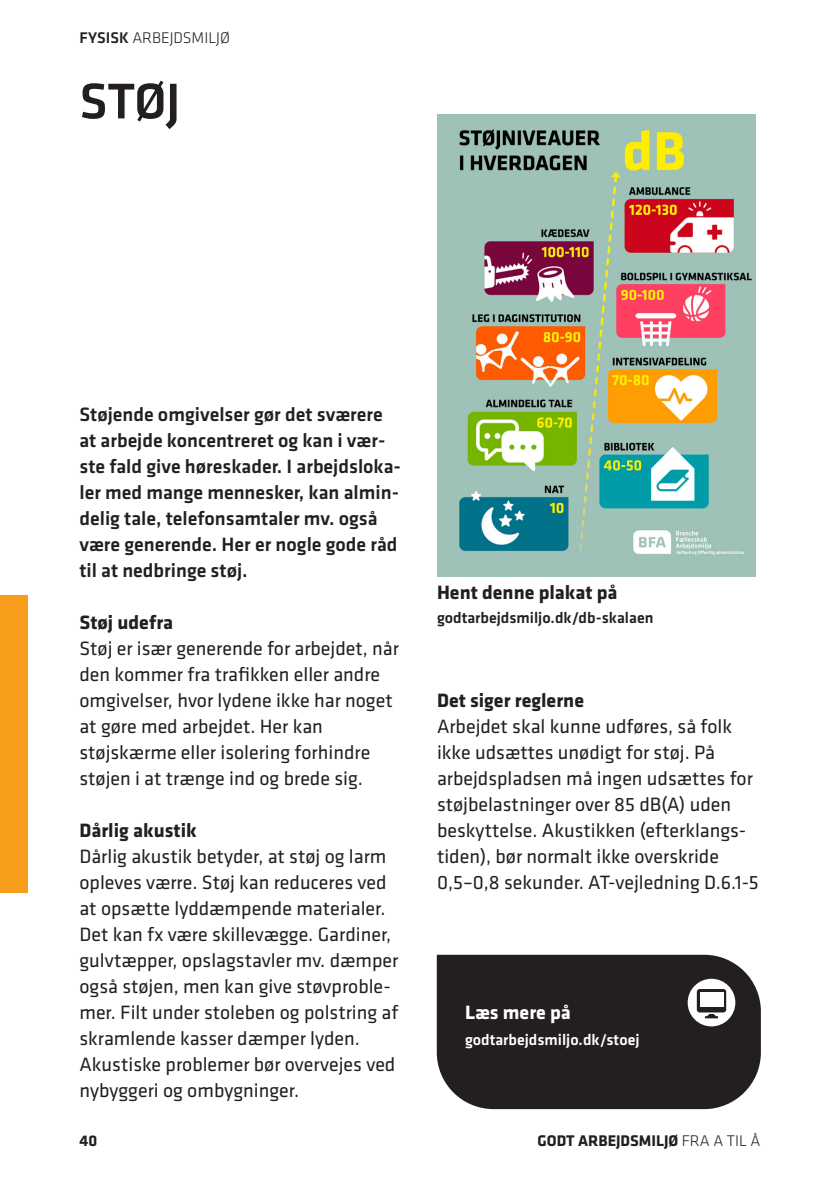
<style>
.page{position:relative;width:840px;height:1191px;background:#fff}
.page>*{position:absolute;margin:0;border:0;box-sizing:border-box;transform-origin:0 0}
.BAR_Rubrik{font:500 52px "Klavika";color:#231f20}
.BAR_Brød{font:20px/26px "Klavika";color:#231f20}
.BAR_Manchettekst{font:500 20px/26px "Klavika";color:#231f20}
.BAR_Mellemrubrik{font:700 20px "Klavika";color:#231f20}
.BAR_Læs_mere{font:700 20px "Klavika";color:#fff}
.t1{font:500 16px "Klavika";color:#231f20}
.t2{font:700 16px "Klavika";color:#231f20}
.BAR_Link{font:500 16px "Klavika";color:#fff}
.t3{font:300 16px "Klavika";color:#231f20}
.s1{font-weight:500}
.s2{font-weight:300}
</style>
<div class="page">
<div style="left:0;top:595px;width:28px;height:298px;background:#f89c1c"></div>
<img style="left:437px;top:114px;width:318px;height:463px">
<div style="left:436px;top:954px;width:324px;height:155px;background:#231f20"></div>
<svg style="left:687px;top:978px;width:48px;height:48px"></svg>
<p class="t3" style="left:79px;top:28px;width:152px"><span class="s1">FYSISK</span> ARBEJDSMILJØ</p>
<p class="BAR_Rubrik" style="left:79px;top:66px;width:102px">STØJ</p>
<p class="BAR_Manchettekst" style="left:79px;top:401px;width:323px">Støjende omgivelser gør det sværere at arbejde koncentreret og kan i vær&shy;ste fald give høreskader. I arbejdsloka&shy;ler med mange mennesker, kan almin&shy;delig tale, telefonsamtaler mv. også være generende. Her er nogle gode råd til at nedbringe støj.</p>
<p class="BAR_Mellemrubrik" style="left:79px;top:608px;width:95px">Støj udefra</p>
<p class="BAR_Brød" style="left:79px;top:634px;width:321px">Støj er især generende for arbejdet, når den kommer fra trafikken eller andre omgivelser, hvor lydene ikke har noget at gøre med arbejdet. Her kan støjskærme eller isolering forhindre støjen i at trænge ind og brede sig.</p>
<p class="BAR_Mellemrubrik" style="left:79px;top:816px;width:119px">Dårlig akustik</p>
<p class="BAR_Brød" style="left:79px;top:842px;width:320px">Dårlig akustik betyder, at støj og larm opleves værre. Støj kan reduceres ved at opsætte lyddæmpende materialer.<br>Det kan fx være skillevægge. Gardiner, gulvtæpper, opslagstavler mv. dæmper også støjen, men kan give støvproble&shy;mer. Filt under stoleben og polstring af skramlende kasser dæmper lyden.<br>Akustiske problemer bør overvejes ved nybyggeri og ombygninger.</p>
<p class="BAR_Mellemrubrik" style="left:437px;top:578px;width:182px">Hent denne plakat på</p>
<p class="t1" style="left:437px;top:607px;width:218px">godtarbejdsmiljo.dk/db-skalaen</p>
<p class="BAR_Mellemrubrik" style="left:437px;top:686px;width:148px">Det siger reglerne</p>
<p class="BAR_Brød" style="left:437px;top:712px;width:323px">Arbejdet skal kunne udføres, så folk ikke udsættes unødigt for støj. På arbejdspladsen må ingen udsættes for støjbelastninger over 85 dB(A) uden beskyttelse. Akustikken (efterklangs&shy;tiden), bør normalt ikke overskride 0,5–0,8 sekunder. AT-vejledning D.6.1-5</p>
<p class="BAR_Læs_mere" style="left:465px;top:998px;width:107px">Læs mere på</p>
<p class="BAR_Link" style="left:465px;top:1029px;width:176px">godtarbejdsmiljo.dk/stoej</p>
<p class="t2" style="left:79px;top:1129px;width:19px">40</p>
<p class="t2" style="left:537px;top:1129px;width:224px">GODT ARBEJDSMILJØ <span class="s2">FRA A TIL Å</span></p>
</div>
